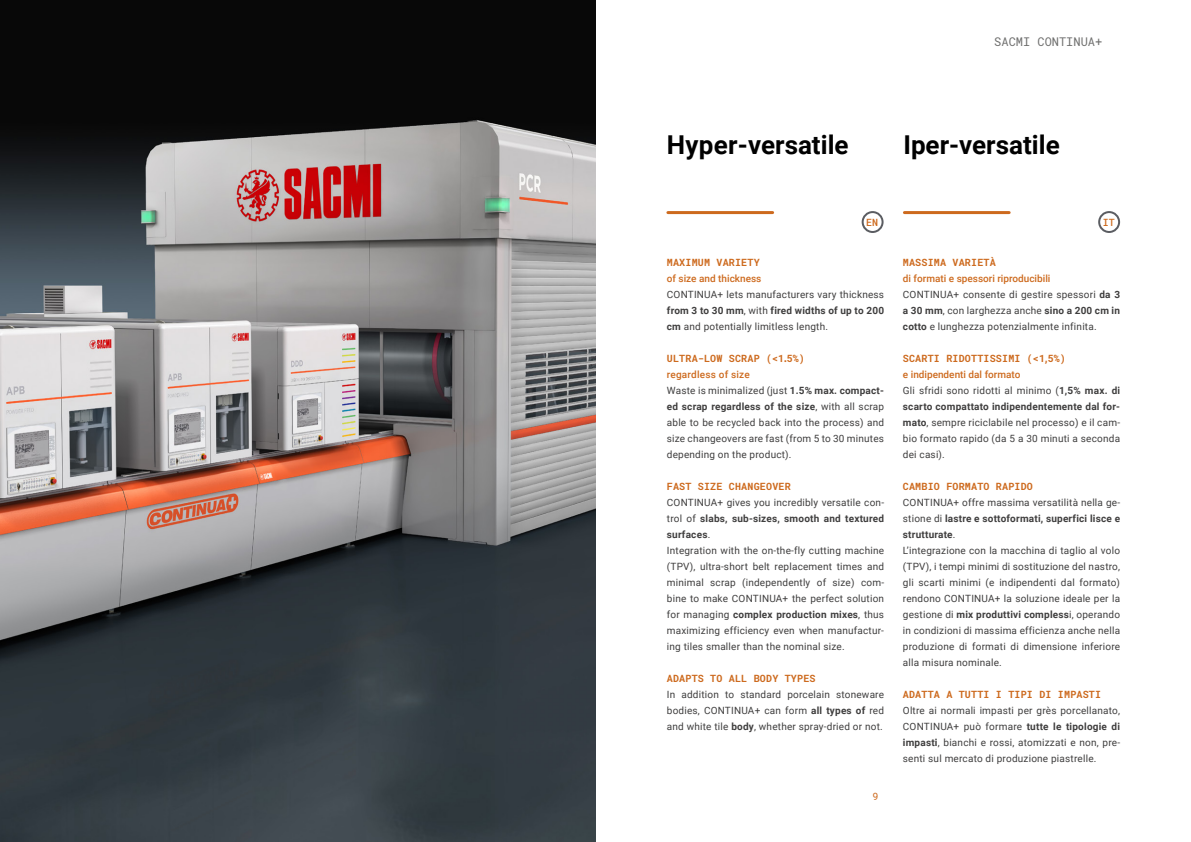
<style>
.page{position:relative;width:1191px;height:842px;background:#fff}
.page>*{position:absolute;margin:0;border:0;box-sizing:border-box;transform-origin:0 0}
.t1{font:700 26px "Roboto";color:#000}
.t2{font:12px "Roboto Mono";color:#6f6f6e}
.t3{font:10px/16px "Roboto";letter-spacing:.02em;color:#3f3e3e}
.t4{font:700 10px "Roboto Mono";letter-spacing:.02em;color:#cd6a1e}
.t5{font:500 10px "Roboto";color:#cd6a1e}
.t6{font:500 10px "Roboto Mono";color:#cd6a1e}
.t7{font:10px "Roboto Mono";color:#cd6a1e}
.s1{font-weight:700}
.s2{font-weight:500;color:#cd6a1e}
</style>
<div class="page">
<hr style="left:668px;top:211px;width:104px;height:3px;background:#cd6a1e">
<hr style="left:904px;top:211px;width:105px;height:3px;background:#cd6a1e">
<img style="left:0;top:0;width:595px;height:842px">
<div style="left:1098px;top:211px;width:22px;height:22px;border:2px solid #5b5d62;border-radius:50%"></div>
<div style="left:861px;top:211px;width:22px;height:22px;border:2px solid #5b5d62;border-radius:50%"></div>
<p class="t2" style="left:994px;top:33px;width:110px">SACMI CONTINUA+</p>
<h1 class="t1" style="left:667px;top:127px;width:183px">Hyper-versatile</h1>
<h1 class="t1" style="left:903px;top:127px;width:158px">Iper-versatile</h1>
<p class="t6" style="left:866px;top:215px;width:13px">EN</p>
<p class="t6" style="left:1102px;top:215px;width:13px">IT</p>
<p class="t4" style="left:667px;top:255px;width:94px">MAXIMUM VARIETY</p>
<p class="t5" style="left:667px;top:271px;width:96px">of size and thickness</p>
<p class="t3" style="left:667px;top:286px;width:219px;text-align:justify">CONTINUA+ lets manufacturers vary thickness <span class="s1">from 3 to 30 mm</span>, with <span class="s1">fired widths of up to 200 cm</span> and potentially limitless length.</p>
<p class="t4" style="left:667px;top:351px;width:140px">ULTRA-LOW SCRAP (&lt;1.5%)</p>
<p class="t3" style="left:667px;top:366px;width:219px"><span class="s2">regardless of size<br></span>Waste is minimalized (just <span class="s1">1.5% max. compact&shy;ed scrap regardless of the size</span>, with all scrap able to be recycled back into the process) and size changeovers are fast (from 5 to 30 minutes depending on the product).</p>
<p class="t4" style="left:667px;top:479px;width:125px">FAST SIZE CHANGEOVER</p>
<p class="t3" style="left:667px;top:494px;width:219px">CONTINUA+ gives you incredibly versatile con&shy;trol of <span class="s1">slabs, sub-sizes, smooth and textured surfaces</span>.<br>Integration with the on-the-fly cutting machine (TPV), ultra-short belt replacement times and minimal scrap (independently of size) com&shy;bine to make CONTINUA+ the perfect solution for managing <span class="s1">complex production mixes</span>, thus maximizing efficiency even when manufactur&shy;ing tiles smaller than the nominal size.</p>
<p class="t4" style="left:667px;top:671px;width:150px">ADAPTS TO ALL BODY TYPES</p>
<p class="t3" style="left:667px;top:686px;width:219px;text-align:justify">In addition to standard porcelain stoneware bodies, CONTINUA+ can form <span class="s1">all types of</span> red and white tile <span class="s1">body</span>, whether spray-dried or not.</p>
<p class="t7" style="left:872px;top:789px;width:7px">9</p>
<p class="t4" style="left:903px;top:255px;width:94px">MASSIMA VARIETÀ</p>
<p class="t3" style="left:903px;top:270px;width:219px"><span class="s2">di formati e spessori riproducibili<br></span>CONTINUA+ consente di gestire spessori <span class="s1">da 3 a 30 mm</span>, con larghezza anche <span class="s1">sino a 200 cm in cotto</span> e lunghezza potenzialmente infinita.</p>
<p class="t4" style="left:903px;top:351px;width:164px">SCARTI RIDOTTISSIMI (&lt;1,5%)</p>
<p class="t3" style="left:903px;top:366px;width:219px"><span class="s2">e indipendenti dal formato<br></span>Gli sfridi sono ridotti al minimo (<span class="s1">1,5% max. di scarto compattato indipendentemente dal for&shy;mato</span>, sempre riciclabile nel processo) e il cam&shy;bio formato rapido (da 5 a 30 minuti a seconda dei casi).</p>
<p class="t4" style="left:903px;top:479px;width:132px">CAMBIO FORMATO RAPIDO</p>
<p class="t3" style="left:903px;top:494px;width:219px">CONTINUA+ offre massima versatilità nella ge&shy;stione di <span class="s1">lastre e sottoformati, superfici lisce e strutturate</span>.<br>L’integrazione con la macchina di taglio al volo (TPV), i tempi minimi di sostituzione del nastro, gli scarti minimi (e indipendenti dal formato) rendono CONTINUA+ la soluzione ideale per la gestione di <span class="s1">mix produttivi compless</span>i, operando in condizioni di massima efficienza anche nella produzione di formati di dimensione inferiore alla misura nominale.</p>
<p class="t4" style="left:903px;top:687px;width:200px">ADATTA A TUTTI I TIPI DI IMPASTI</p>
<p class="t3" style="left:903px;top:702px;width:219px;text-align:justify">Oltre ai normali impasti per grès porcellanato, CONTINUA+ può formare <span class="s1">tutte le tipologie di impasti</span>, bianchi e rossi, atomizzati e non, pre&shy;senti sul mercato di produzione piastrelle.</p>
</div>
